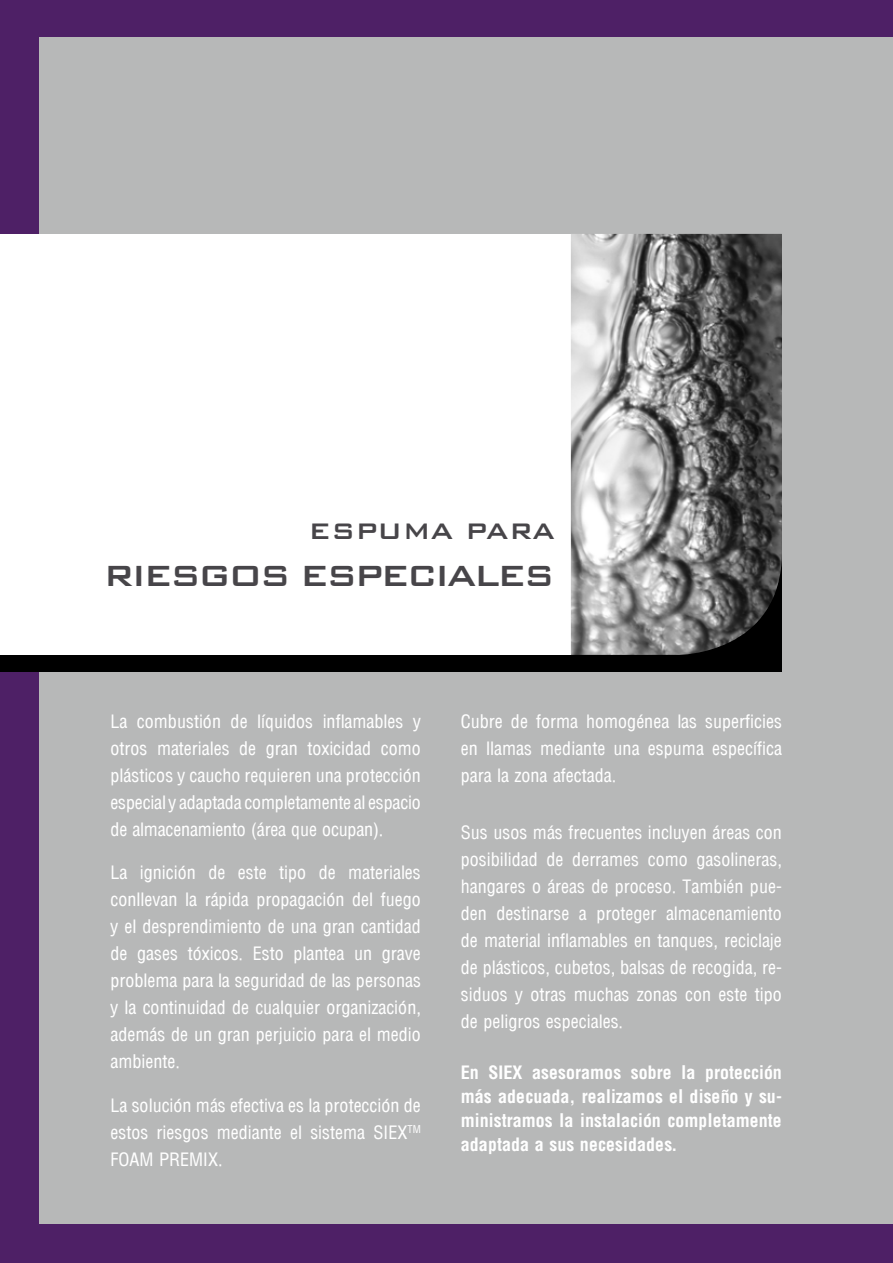
<style>
.page{position:relative;width:893px;height:1263px;background:#fff}
.page>*{position:absolute;margin:0;border:0;box-sizing:border-box;transform-origin:0 0}
.t1{font:500 39px "Bank Gothic BT";letter-spacing:-.08em;color:#474549}
.t2{font:500 30px "Bank Gothic BT";color:#474549}
.t3{font:18px/27px "Arena Condensed";color:#fff;text-align:justify}
.t4{font:700 condensed 18px/24px "Arena";color:#fff;text-align:justify}
</style>
<div class="page">
<div style="left:0;top:37px;width:893px;height:1188px;background:#b7b8b8"></div>
<div style="left:0;top:0;width:893px;height:37px;background:#4e2066"></div>
<div style="left:0;top:1225px;width:893px;height:38px;background:#4e2066"></div>
<div style="left:0;top:0;width:38px;height:1263px;background:#4e2066"></div>
<div style="left:0;top:251px;width:782px;height:421px;background:#000"></div>
<div style="left:0;top:234px;width:571px;height:421px;background:#fff"></div>
<img style="left:571px;top:234px;width:211px;height:421px">
<h2 class="t2" style="left:309px;top:515px;width:248px">ESPUMA PARA</h2>
<h1 class="t1" style="left:103px;top:554px;width:453px">RIESGOS ESPECIALES</h1>
<p class="t3" style="left:110px;top:708px;width:312px">La combustión de líquidos inflamables y otros materiales de gran toxicidad como plásticos y caucho requieren una protección especial y adaptada completamente al espacio de almacenamiento (área que ocupan).</p>
<p class="t3" style="left:110px;top:859px;width:312px">La ignición de este tipo de materiales conllevan la rápida propagación del fuego y el desprendimiento de una gran cantidad de gases tóxicos. Esto plantea un grave problema para la seguridad de las personas y la continuidad de cualquier organización, además de un gran perjuicio para el medio ambiente.</p>
<p class="t3" style="left:110px;top:1092px;width:312px">La solución más efectiva es la protección de estos riesgos mediante el sistema SIEX<sup>TM </sup>FOAM PREMIX.</p>
<p class="t3" style="left:461px;top:708px;width:323px">Cubre de forma homogénea las superficies en llamas mediante una espuma específica para la zona afectada.</p>
<p class="t3" style="left:461px;top:819px;width:323px">Sus usos más frecuentes incluyen áreas con posibilidad de derrames como gasolineras, hangares o áreas de proceso. También pue&shy;den destinarse a proteger almacenamiento de material inflamables en tanques, reciclaje de plásticos, cubetos, balsas de recogida, re&shy;siduos y otras muchas zonas con este tipo de peligros especiales.</p>
<p class="t4" style="left:461px;top:1060px;width:323px">En SIEX asesoramos sobre la protección más adecuada, realizamos el diseño y su&shy;ministramos la instalación completamente adaptada a sus necesidades.</p>
</div>
